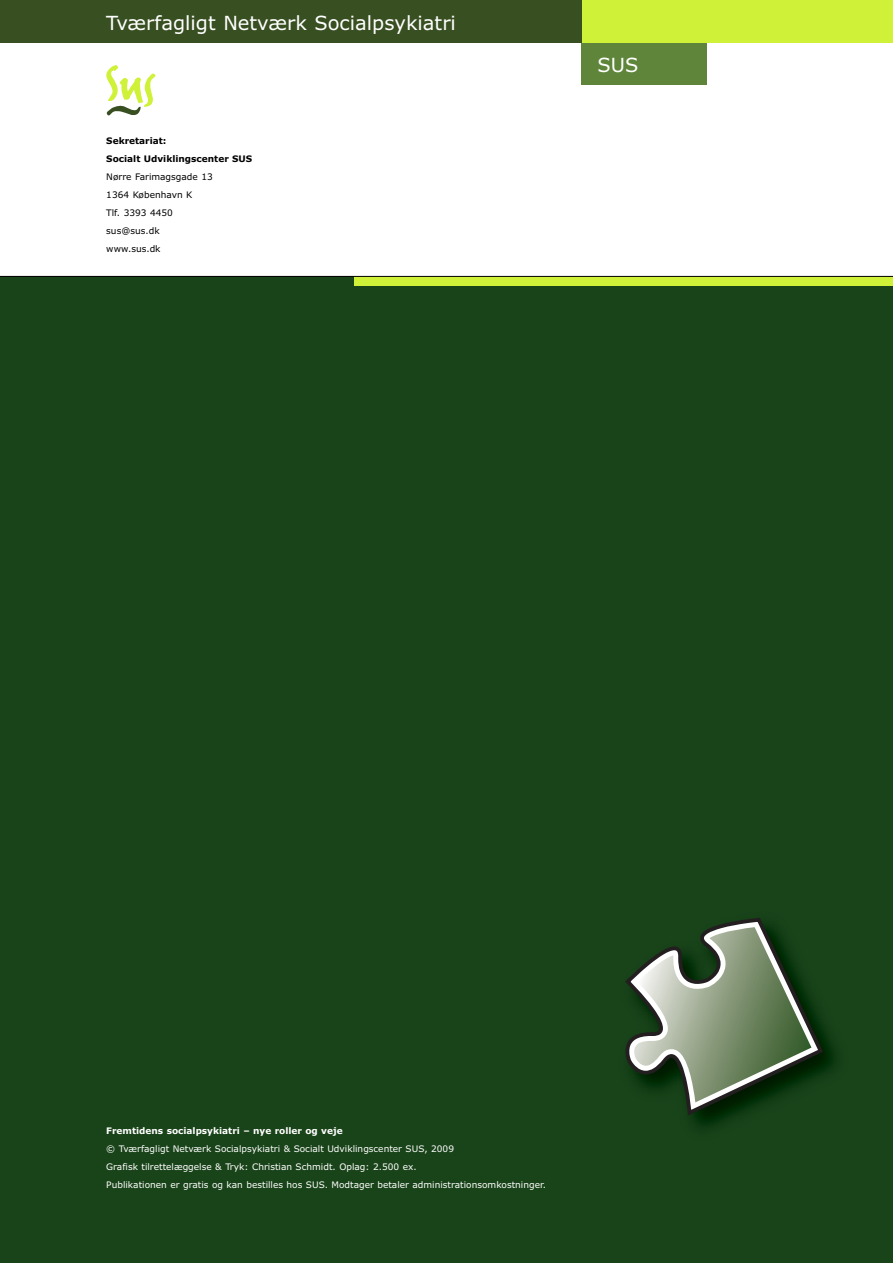
<style>
.page{position:relative;width:893px;height:1263px;background:#fff}
.page>*{position:absolute;margin:0;border:0;box-sizing:border-box;transform-origin:0 0}
.t1{font:19.5px "Verdana";color:#fff}
.t2{font:9px/18px "Verdana";color:#fff}
.t3{font:9px/18px "Verdana";color:#000}
.t4{font:700 9px "Verdana";color:#fff}
.t5{font:700 9px/18px "Verdana";color:#000}
</style>
<div class="page">
<div style="left:581px;top:43px;width:126px;height:42px;background:#5f853a"></div>
<div style="left:0;top:276px;width:893px;height:987px;background:#194319"></div>
<svg style="left:625px;top:918px;width:198px;height:197px"></svg>
<div style="left:0;top:0;width:893px;height:43px;background:#cff137"></div>
<div style="left:0;top:0;width:581px;height:43px;background:#384f21"></div>
<div style="left:354px;top:276px;width:539px;height:10px;background:#cff137"></div>
<hr style="left:0;top:276px;width:893px;height:1px;background:#000">
<svg style="left:106px;top:65px;width:50px;height:51px"></svg>
<h1 class="t1" style="left:106px;top:15px;width:351px">Tværfagligt Netværk Socialpsykiatri</h1>
<p class="t5" style="left:106px;top:133px;width:147px">Sekretariat:<br>Socialt Udviklingscenter SUS</p>
<p class="t3" style="left:106px;top:169px;width:108px">Nørre Farimagsgade 13<br>1364 København K<br>Tlf. 3393 4450 sus@sus.dk www.sus.dk</p>
<h1 class="t1" style="left:597px;top:57px;width:42px">SUS</h1>
<p class="t4" style="left:106px;top:1127px;width:238px">Fremtidens socialpsykiatri – nye roller og veje</p>
<p class="t2" style="left:106px;top:1141px;width:441px">© Tværfagligt Netværk Socialpsykiatri &amp; Socialt Udviklingscenter SUS, 2009<br>Grafisk tilrettelæggelse &amp; Tryk: Christian Schmidt. Oplag: 2.500 ex.<br>Publikationen er gratis og kan bestilles hos SUS. Modtager betaler administrationsomkostninger.</p>
</div>
